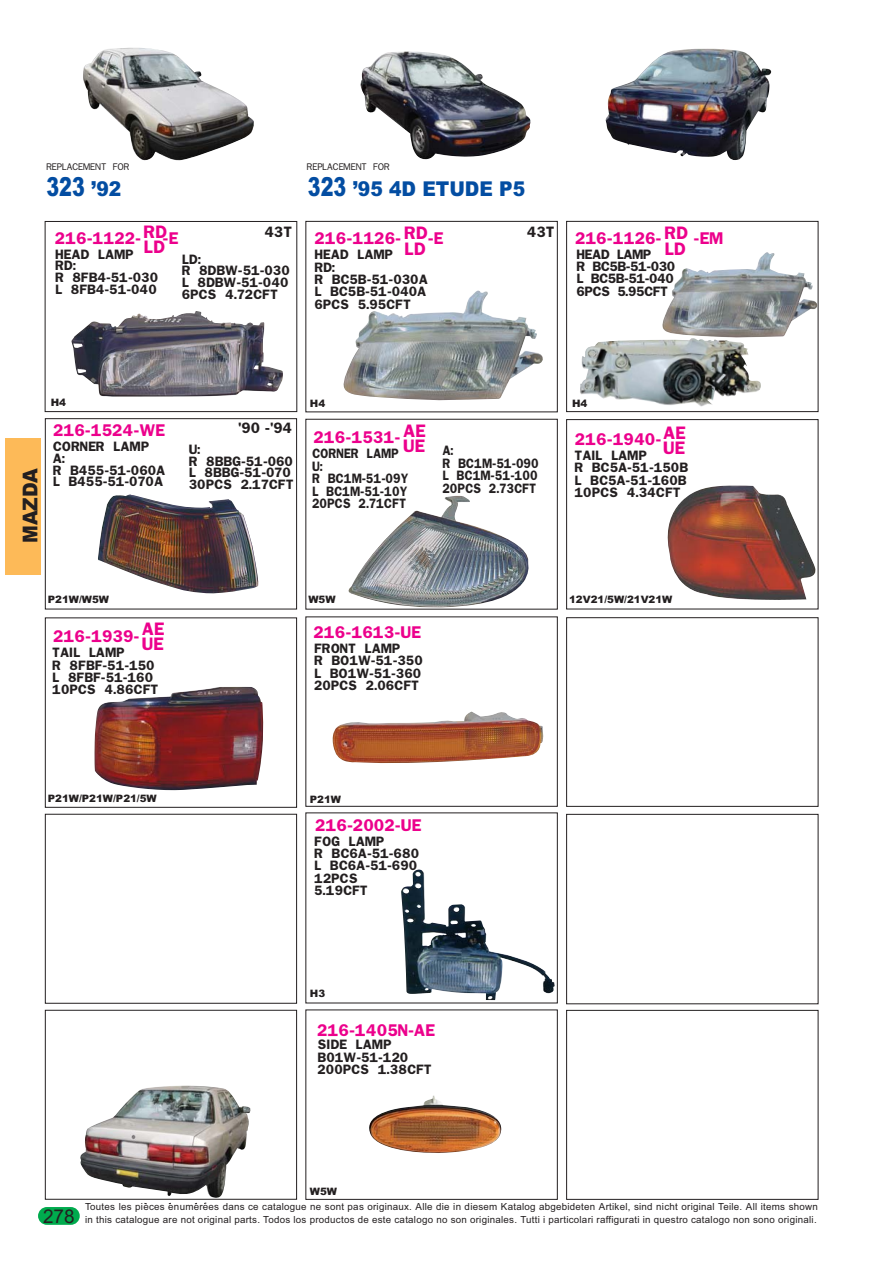
<style>
.page{position:relative;width:893px;height:1263px;background:#fff}
.page>*{position:absolute;margin:0;border:0;box-sizing:border-box;transform-origin:0 0}
.t1{font:900 26.25px "Arial";color:#034da2;scale:.73 1}
.t2{font:900 20.4px "Arial";color:#034da2;scale:.92 1}
.t3{font:900 20.4px "Arial";color:#231f20;scale:.92 1}
.t4{font:18.9px "Arial";color:#231f20}
.t5{font:15.45px/15.5px "Franklin Demi";color:#ec008c}
.t6{font:14.55px "Franklin Demi";color:#ec008c}
.t7{font:12.9px "Franklin Demi";color:#231f20}
.t8{font:11.7px/12.5px "Franklin Demi";color:#231f20}
.t9{font:11.7px/12.5px "Franklin Demi";color:#231f20;scale:.9 1}
.t10{font:11.7px/12.5px "Franklin Demi";letter-spacing:-.035em;color:#231f20}
.t11{font:900 10.2px "Arial";color:#231f20}
.t12{font:9.75px/13.2px "Arial";letter-spacing:.025em;color:#231f20}
.t13{font:8.25px "Franklin";color:#231f20}
.s1{font-size:20.4px}
.s2{font-size:26.25px}
</style>
<div class="page">
<img style="left:71px;top:311px;width:212px;height:86px">
<div style="left:45px;top:221px;width:252px;height:191px;border:1px solid #231f20"></div>
<img style="left:94px;top:687px;width:170px;height:103px">
<div style="left:45px;top:618px;width:252px;height:190px;border:1px solid #231f20"></div>
<img style="left:98px;top:494px;width:160px;height:99px">
<div style="left:45px;top:418px;width:252px;height:191px;border:1px solid #231f20"></div>
<svg style="left:45px;top:814px;width:252px;height:386px"></svg>
<img style="left:83px;top:47px;width:171px;height:114px">
<img style="left:80px;top:1085px;width:172px;height:113px">
<img style="left:369px;top:1095px;width:133px;height:58px">
<div style="left:305px;top:1010px;width:253px;height:190px;border:1px solid #231f20"></div>
<img style="left:333px;top:712px;width:210px;height:51px">
<div style="left:305px;top:617px;width:253px;height:190px;border:1px solid #231f20"></div>
<img style="left:344px;top:290px;width:199px;height:110px">
<div style="left:305px;top:221px;width:253px;height:191px;border:1px solid #231f20"></div>
<img style="left:349px;top:496px;width:179px;height:111px">
<div style="left:305px;top:419px;width:253px;height:191px;border:1px solid #231f20"></div>
<img style="left:401px;top:869px;width:154px;height:131px">
<img style="left:360px;top:51px;width:171px;height:109px">
<img style="left:662px;top:252px;width:154px;height:86px">
<img style="left:580px;top:338px;width:181px;height:69px">
<div style="left:566px;top:221px;width:252px;height:191px;border:1px solid #231f20"></div>
<svg style="left:566px;top:617px;width:253px;height:583px"></svg>
<img style="left:668px;top:486px;width:147px;height:114px">
<div style="left:566px;top:419px;width:252px;height:190px;border:1px solid #231f20"></div>
<img style="left:605px;top:48px;width:167px;height:112px">
<div style="left:38px;top:1207px;width:42px;height:18px;background:#00ab4e;border-radius:9px"></div>
<div style="left:5px;top:438px;width:36px;height:137px;background:#fdba58"></div>
<p class="t13" style="left:46px;top:163px;width:84px">REPLACEMENT FOR</p>
<p class="t13" style="left:307px;top:163px;width:84px">REPLACEMENT FOR</p>
<h1 class="t1" style="left:46px;top:172px;width:104px">323 <span class="s1">’92</span></h1>
<h2 class="t2" style="left:308px;top:177px;width:238px"><span class="s2">323</span> ’95 4D ETUDE P5</h2>
<h3 class="t5" style="left:143px;top:226px;width:25px">RD</h3>
<p class="t8" style="left:55px;top:250px;width:111px;line-height:11.7px">HEAD LAMP <sup>LD<br></sup>RD:<br>R 8FB4-51-030<br>L 8FB4-51-040</p>
<p class="t7" style="left:264px;top:227px;width:29px">43T</p>
<p class="t6" style="left:55px;top:232px;width:88px">216-1122-</p>
<p class="t6" style="left:162px;top:232px;width:17px">-E</p>
<p class="t8" style="left:182px;top:255px;width:110px;line-height:11.7px">LD:<br>R 8DBW-51-030<br>L 8DBW-51-040<br>6PCS 4.72CFT</p>
<h3 class="t5" style="left:404px;top:227px;width:25px">RD</h3>
<p class="t8" style="left:314px;top:250px;width:115px">HEAD LAMP <sup>LD<br></sup>RD:<br>R BC5B-51-030A<br>L BC5B-51-040A<br>6PCS 5.95CFT</p>
<p class="t6" style="left:315px;top:232px;width:88px">216-1126-</p>
<p class="t6" style="left:428px;top:232px;width:17px">-E</p>
<p class="t7" style="left:527px;top:227px;width:29px">43T</p>
<h3 class="t5" style="left:664px;top:227px;width:25px">RD<br>LD</h3>
<p class="t6" style="left:575px;top:232px;width:88px">216-1126-</p>
<p class="t6" style="left:693px;top:232px;width:31px">-EM</p>
<p class="t10" style="left:576px;top:249px;width:100px">HEAD LAMP<br>R BC5B-51-030<br>L BC5B-51-040<br>6PCS 5.95CFT</p>
<h2 class="t3" style="left:19px;top:543px;width:82px;rotate:-90deg">MAZDA</h2>
<p class="t11" style="left:51px;top:397px;width:17px">H4</p>
<p class="t6" style="left:53px;top:424px;width:114px">216-1524-WE</p>
<p class="t8" style="left:53px;top:442px;width:114px;line-height:11.7px">CORNER LAMP<br>A:<br>R B455-51-060A<br>L B455-51-070A</p>
<p class="t11" style="left:48px;top:594px;width:63px">P21W/W5W</p>
<p class="t6" style="left:53px;top:631px;width:88px">216-1939-</p>
<h3 class="t5" style="left:142px;top:623px;width:24px">AE<br>UE</h3>
<p class="t8" style="left:52px;top:648px;width:108px">TAIL LAMP<br>R 8FBF-51-150<br>L 8FBF-51-160<br>10PCS 4.86CFT</p>
<p class="t7" style="left:238px;top:423px;width:56px">'90 -'94</p>
<p class="t8" style="left:189px;top:445px;width:106px;line-height:11.7px">U:<br>R 8BBG-51-060<br>L 8BBG-51-070<br>30PCS 2.17CFT</p>
<p class="t11" style="left:310px;top:397px;width:17px">H4</p>
<p class="t6" style="left:314px;top:431px;width:114px">216-1531- <sup>AE</sup></p>
<h3 class="t5" style="left:403px;top:440px;width:23px">UE</h3>
<p class="t9" style="left:312px;top:449px;width:109px">CORNER LAMP<br>U:<br>R BC1M-51-09Y<br>L BC1M-51-10Y<br>20PCS 2.71CFT</p>
<p class="t9" style="left:442px;top:446px;width:108px">A:<br>R BC1M-51-090<br>L BC1M-51-100<br>20PCS 2.73CFT</p>
<p class="t11" style="left:308px;top:594px;width:29px">W5W</p>
<p class="t6" style="left:314px;top:626px;width:109px">216-1613-UE</p>
<p class="t8" style="left:314px;top:644px;width:110px">FRONT LAMP<br>R BO1W-51-350<br>L BO1W-51-360<br>20PCS 2.06CFT</p>
<p class="t11" style="left:572px;top:398px;width:17px">H4</p>
<p class="t6" style="left:575px;top:433px;width:112px">216-1940-<sup>AE</sup></p>
<h3 class="t5" style="left:663px;top:442px;width:23px">UE</h3>
<p class="t8" style="left:574px;top:450px;width:115px">TAIL LAMP<br>R BC5A-51-150B<br>L BC5A-51-160B<br>10PCS 4.34CFT</p>
<p class="t11" style="left:569px;top:593px;width:105px">12V21/5W/21V21W</p>
<p class="t11" style="left:48px;top:792px;width:110px">P21W/P21W/P21/5W</p>
<p class="t11" style="left:310px;top:793px;width:33px">P21W</p>
<p class="t6" style="left:315px;top:820px;width:108px">216-2002-UE</p>
<p class="t8" style="left:314px;top:836px;width:106px">FOG LAMP<br>R BC6A-51-680<br>L BC6A-51-690<br>12PCS<br>5.19CFT</p>
<p class="t11" style="left:310px;top:987px;width:17px">H3</p>
<p class="t6" style="left:317px;top:1024px;width:119px">216-1405N-AE</p>
<p class="t8" style="left:318px;top:1040px;width:116px">SIDE LAMP<br>B01W-51-120<br>200PCS 1.38CFT</p>
<p class="t11" style="left:310px;top:1185px;width:29px">W5W</p>
<h3 class="t4" style="left:43px;top:1209px;width:33px">278</h3>
<p class="t12" style="left:85px;top:1201px;width:734px">Toutes les pieces enumerees dans ce catalogue ne sont pas originaux. Alle die in diesem Katalog abgebideten Artikel, sind nicht original Teile. All items shown in this catalogue are not original parts. Todos los productos de este catalogo no son originales. Tutti i particolari raffigurati in questro catalogo non sono originali.</p>
</div>
